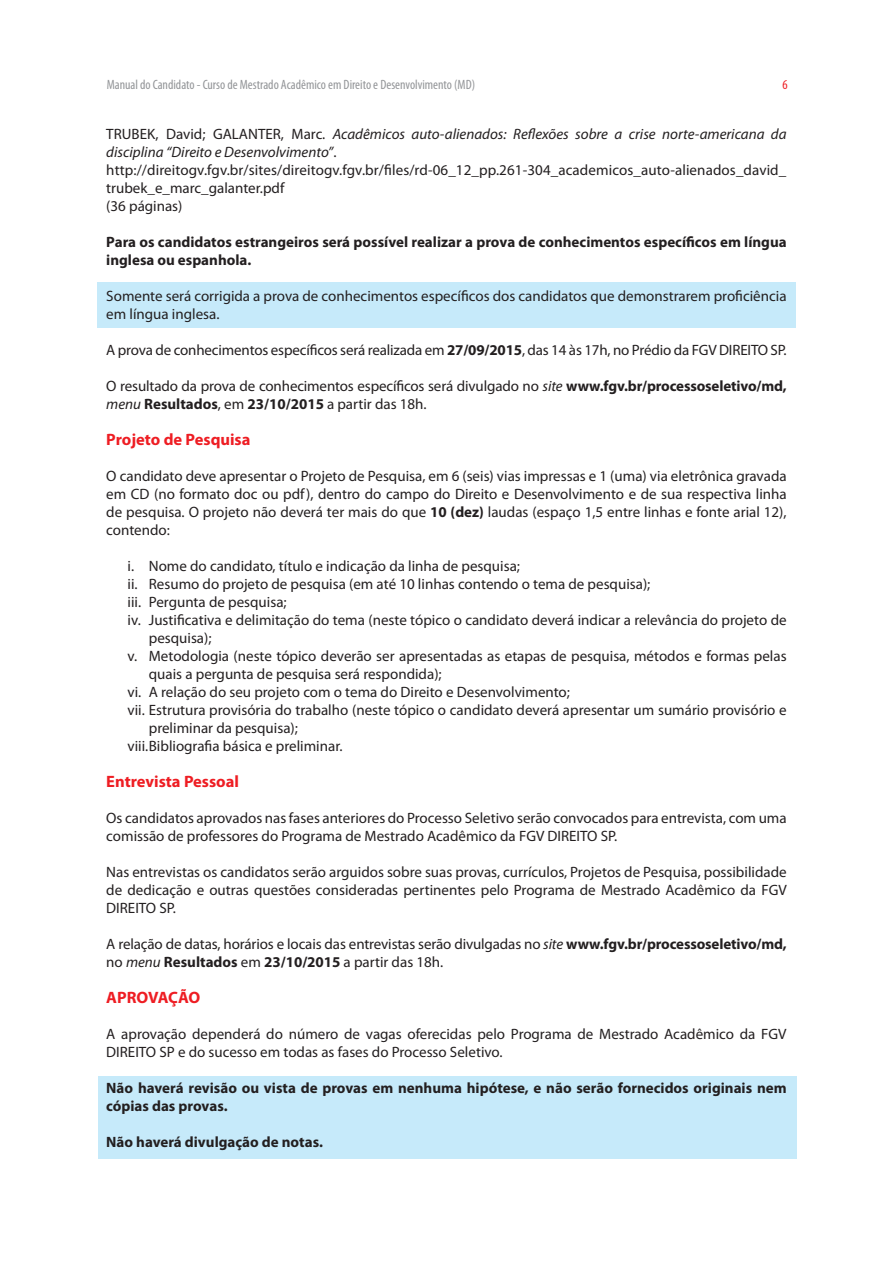
<style>
.page{position:relative;width:893px;height:1263px;background:#fff}
.page>*{position:absolute;margin:0;border:0;box-sizing:border-box;transform-origin:0 0}
.t1{font:700 16.5px "Myriad Pro";color:#ee1d23}
.t2{font:15px/18px "Myriad Pro";color:#231f20}
.t3{font:700 15px/18px "Myriad Pro";color:#231f20}
.t4{font:italic 15px/18px "Myriad Pro";color:#231f20}
.t5{font:condensed 13.5px "Myriad Pro";color:#939598}
.t6{font:condensed 13.5px "Myriad Pro";color:#ee1d23}
.s1{font-style:normal}
.s2{font-weight:700}
.s3{font-style:italic}
</style>
<div class="page">
<div style="left:98px;top:1076px;width:698px;height:83px;background:#c6eafa"></div>
<div style="left:97px;top:282px;width:699px;height:46px;background:#c6eafa"></div>
<p class="t5" style="left:107px;top:77px;width:370px">Manual do Candidato - Curso de Mestrado Acadêmico em Direito e Desenvolvimento (MD)</p>
<p class="t6" style="left:782px;top:77px;width:7px">6</p>
<p class="t4" style="left:106px;top:125px;width:682px"><span class="s1">TRUBEK, David; GALANTER, Marc.</span> Acadêmicos auto-alienados: Reflexões sobre a crise norte-americana da disciplina “Direito e Desenvolvimento”<span class="s1">.</span></p>
<p class="t2" style="left:106px;top:161px;width:682px">http://direitogv.fgv.br/sites/direitogv.fgv.br/files/rd-06_12_pp.261-304_academicos_auto-alienados_david_ trubek_e_marc_galanter.pdf</p>
<p class="t2" style="left:106px;top:197px;width:78px">(36 páginas)</p>
<p class="t3" style="left:106px;top:232px;width:682px">Para os candidatos estrangeiros será possível realizar a prova de conhecimentos específicos em língua inglesa ou espanhola.</p>
<p class="t2" style="left:106px;top:287px;width:682px">Somente será corrigida a prova de conhecimentos específicos dos candidatos que demonstrarem proficiência em língua inglesa.</p>
<p class="t2" style="left:106px;top:341px;width:682px">A prova de conhecimentos específicos será realizada em <span class="s2">27/09/2015</span>, das 14 às 17h, no Prédio da FGV DIREITO SP.</p>
<p class="t2" style="left:106px;top:377px;width:682px">O resultado da prova de conhecimentos específicos será divulgado no <span class="s3">site</span> <span class="s2">www.fgv.br/processoseletivo/md, </span><span class="s3">menu</span> <span class="s2">Resultados</span>, em <span class="s2">23/10/2015</span> a partir das 18h.</p>
<p class="t1" style="left:106px;top:428px;width:146px">Projeto de Pesquisa</p>
<p class="t2" style="left:106px;top:467px;width:682px;text-align:justify">O candidato deve apresentar o Projeto de Pesquisa, em 6 (seis) vias impressas e 1 (uma) via eletrônica gravada em CD (no formato doc ou pdf), dentro do campo do Direito e Desenvolvimento e de sua respectiva linha de pesquisa. O projeto não deverá ter mais do que <span class="s2">10 (dez)</span> laudas (espaço 1,5 entre linhas e fonte arial 12), contendo:</p>
<p class="t2" style="left:128px;top:557px;width:394px">i. Nome do candidato, título e indicação da linha de pesquisa;</p>
<p class="t2" style="left:128px;top:575px;width:524px">ii. Resumo do projeto de pesquisa (em até 10 linhas contendo o tema de pesquisa);</p>
<p class="t2" style="left:128px;top:593px;width:161px">iii. Pergunta de pesquisa;</p>
<p class="t2" style="left:149px;top:611px;width:639px;text-indent:-21px">iv. Justificativa e delimitação do tema (neste tópico o candidato deverá indicar a relevância do projeto de pesquisa);</p>
<p class="t2" style="left:149px;top:647px;width:639px;text-indent:-21px">v. Metodologia (neste tópico deverão ser apresentadas as etapas de pesquisa, métodos e formas pelas quais a pergunta de pesquisa será respondida);</p>
<p class="t2" style="left:128px;top:683px;width:444px">vi. A relação do seu projeto com o tema do Direito e Desenvolvimento;</p>
<p class="t2" style="left:149px;top:701px;width:639px;text-indent:-21px">vii. Estrutura provisória do trabalho (neste tópico o candidato deverá apresentar um sumário provisório e preliminar da pesquisa);</p>
<p class="t2" style="left:128px;top:737px;width:217px">viii.Bibliografia básica e preliminar.</p>
<p class="t1" style="left:106px;top:770px;width:134px">Entrevista Pessoal</p>
<p class="t2" style="left:106px;top:809px;width:682px">Os candidatos aprovados nas fases anteriores do Processo Seletivo serão convocados para entrevista, com uma comissão de professores do Programa de Mestrado Acadêmico da FGV DIREITO SP.</p>
<p class="t2" style="left:106px;top:863px;width:682px;text-align:justify">Nas entrevistas os candidatos serão arguidos sobre suas provas, currículos, Projetos de Pesquisa, possibilidade de dedicação e outras questões consideradas pertinentes pelo Programa de Mestrado Acadêmico da FGV DIREITO SP.</p>
<p class="t2" style="left:106px;top:935px;width:682px">A relação de datas, horários e locais das entrevistas serão divulgadas no <span class="s3">site</span> <span class="s2">www.fgv.br/processoseletivo/md, </span>no <span class="s3">menu</span> <span class="s2">Resultados</span> em <span class="s2">23/10/2015</span> a partir das 18h.</p>
<p class="t1" style="left:106px;top:986px;width:96px">APROVAÇÃO</p>
<p class="t2" style="left:106px;top:1025px;width:682px">A aprovação dependerá do número de vagas oferecidas pelo Programa de Mestrado Acadêmico da FGV<br>DIREITO SP e do sucesso em todas as fases do Processo Seletivo.</p>
<p class="t3" style="left:106px;top:1078px;width:682px">Não haverá revisão ou vista de provas em nenhuma hipótese, e não serão fornecidos originais nem cópias das provas.</p>
<p class="t3" style="left:106px;top:1132px;width:218px">Não haverá divulgação de notas.</p>
</div>
